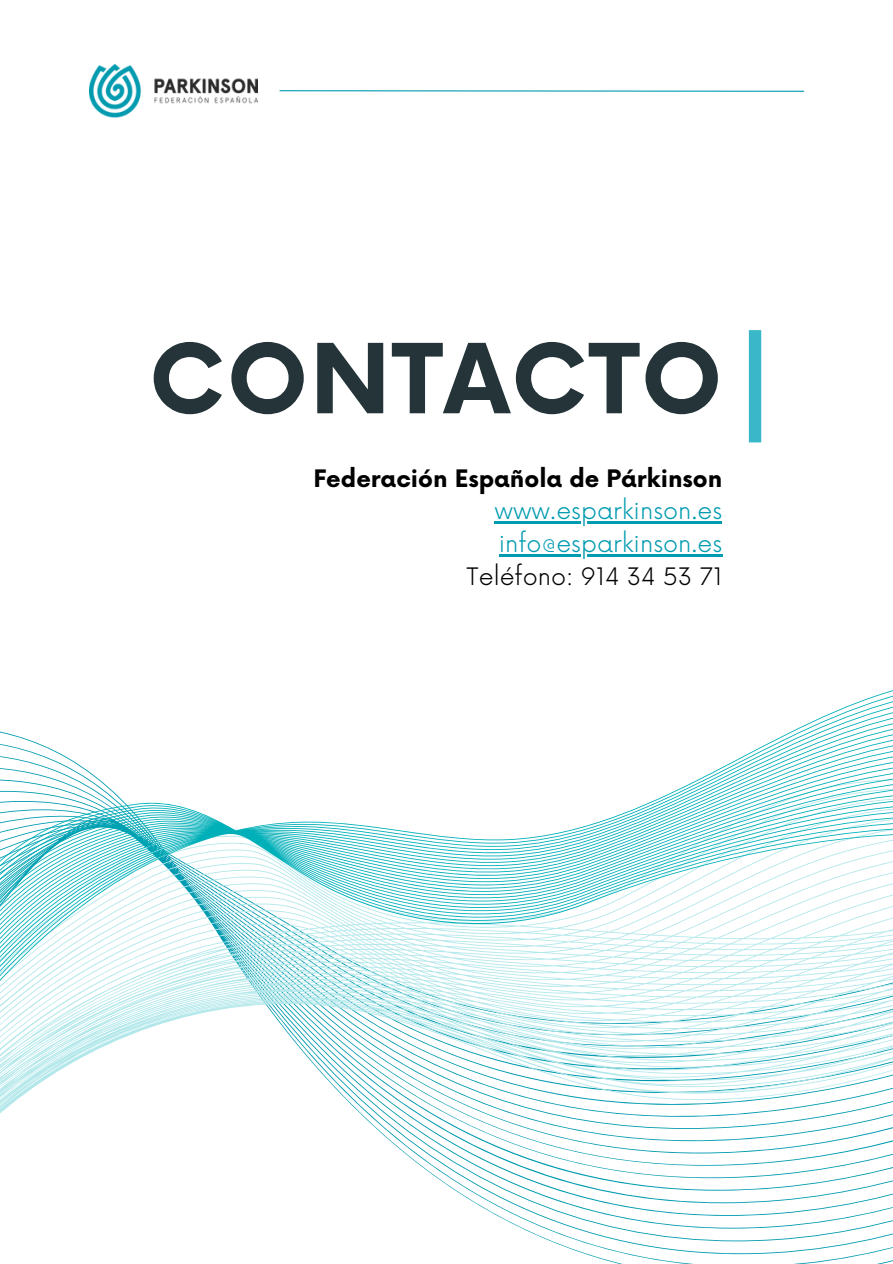
<style>
.page{position:relative;width:893px;height:1264px;background:#fff}
.page>*{position:absolute;margin:0;border:0;box-sizing:border-box;transform-origin:0 0}
.t1{font:700 93.9px "Now";letter-spacing:.025em;color:#253439}
.t2{font:300 23.4px "Now";color:#009bb0}
.t3{font:700 23.4px "Now";color:#000}
.t4{font:300 23.4px "Now";color:#000}
</style>
<div class="page">
<div style="left:748px;top:330px;width:13px;height:112px;background:#3ab7c8"></div>
<svg style="left:406px;top:1154px;width:486px;height:109px"></svg>
<svg style="left:0;top:1028px;width:892px;height:126px"></svg>
<svg style="left:0;top:690px;width:892px;height:338px"></svg>
<hr style="left:494px;top:521px;width:228px;height:2px;background:#009bb0">
<hr style="left:498px;top:554px;width:224px;height:2px;background:#009bb0">
<svg style="left:279px;top:90px;width:526px;height:2px"></svg>
<img style="left:89px;top:65px;width:168px;height:53px">
<p class="t1" style="left:149px;top:329px;width:574px">CONTACTO</p>
<p class="t3" style="left:313px;top:465px;width:410px">Federación Española de Párkinson</p>
<p class="t2" style="left:494px;top:497px;width:229px">www.esparkinson.es</p>
<p class="t2" style="left:498px;top:530px;width:225px">info@esparkinson.es</p>
<p class="t4" style="left:466px;top:563px;width:257px">Teléfono: 914 34 53 71</p>
</div>
